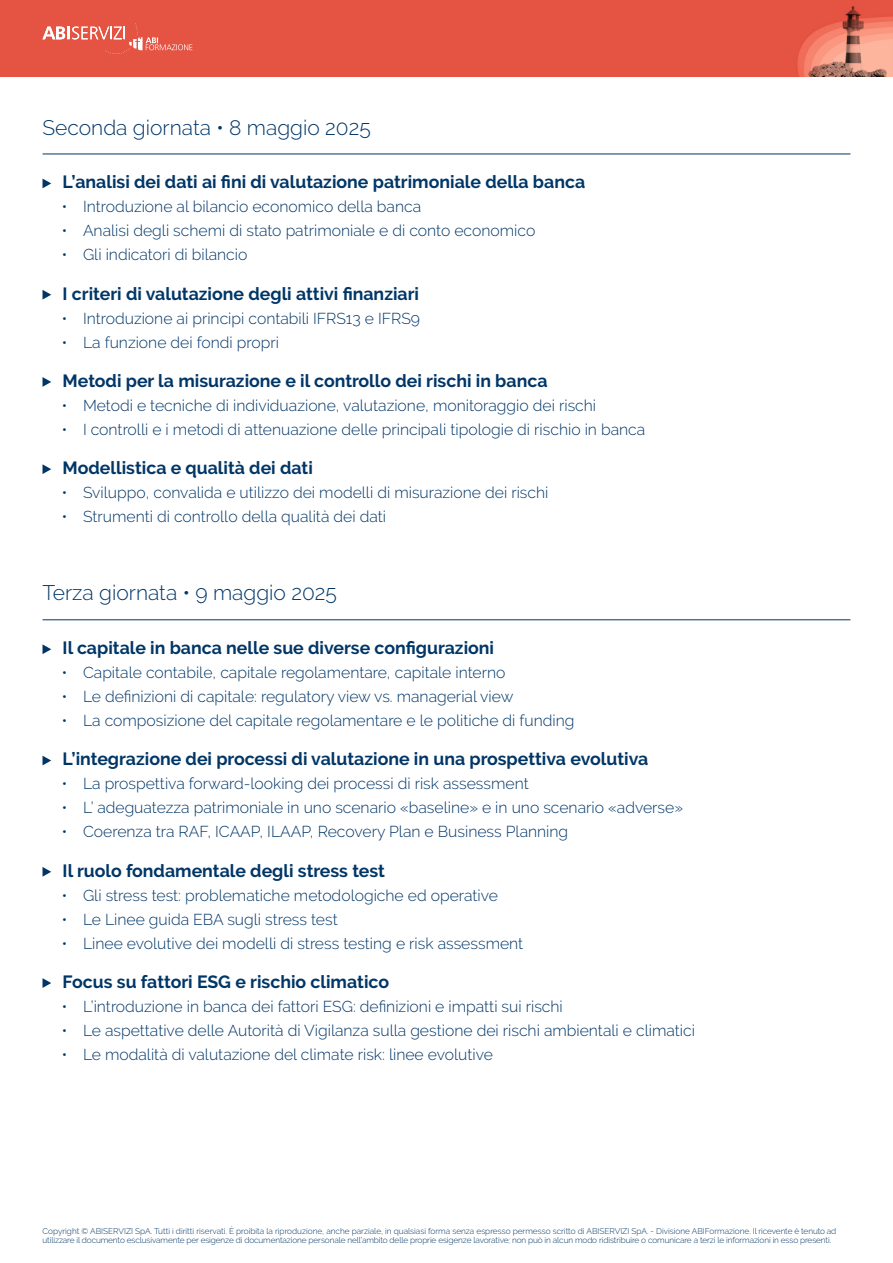
<style>
.page{position:relative;width:893px;height:1263px;background:#fff}
.page>*{position:absolute;margin:0;border:0;box-sizing:border-box;transform-origin:0 0}
.t1{font:300 21px "Raleway";color:#003667}
.t2{font:700 17.7px "Raleway";color:#003667}
.t3{font:300 15.75px "Raleway";color:#003667}
.t4{font:300 8.25px/9px "Raleway";letter-spacing:-.01em;color:#003667}
</style>
<div class="page">
<img style="left:0;top:0;width:893px;height:77px">
<svg style="left:43px;top:23px;width:149px;height:31px;background:#e86d5e"></svg>
<svg style="left:43px;top:179px;width:8px;height:9px"></svg>
<svg style="left:43px;top:290px;width:8px;height:10px"></svg>
<svg style="left:43px;top:377px;width:8px;height:10px"></svg>
<svg style="left:43px;top:464px;width:8px;height:10px"></svg>
<svg style="left:43px;top:644px;width:8px;height:10px"></svg>
<svg style="left:43px;top:756px;width:8px;height:9px"></svg>
<svg style="left:43px;top:867px;width:8px;height:10px"></svg>
<svg style="left:43px;top:978px;width:8px;height:10px"></svg>
<hr style="left:43px;top:154px;width:807px;height:1px;background:#003667">
<hr style="left:43px;top:619px;width:807px;height:1px;background:#003667">
<p class="t1" style="left:43px;top:115px;width:330px">Seconda giornata • 8 maggio 2025</p>
<p class="t2" style="left:63px;top:172px;width:524px">L’analisi dei dati ai fini di valutazione patrimoniale della banca</p>
<p class="t3" style="left:62px;top:198px;width:361px">• Introduzione al bilancio economico della banca</p>
<p class="t3" style="left:62px;top:222px;width:475px">• Analisi degli schemi di stato patrimoniale e di conto economico</p>
<p class="t3" style="left:62px;top:246px;width:187px">• Gli indicatori di bilancio</p>
<p class="t2" style="left:63px;top:283px;width:358px">I criteri di valutazione degli attivi finanziari</p>
<p class="t3" style="left:62px;top:309px;width:360px">• Introduzione ai principi contabili IFRS13 e IFRS9</p>
<p class="t3" style="left:62px;top:333px;width:219px">• La funzione dei fondi propri</p>
<p class="t2" style="left:63px;top:370px;width:486px">Metodi per la misurazione e il controllo dei rischi in banca</p>
<p class="t3" style="left:62px;top:396px;width:536px">• Metodi e tecniche di individuazione, valutazione, monitoraggio dei rischi</p>
<p class="t3" style="left:62px;top:420px;width:585px">• I controlli e i metodi di attenuazione delle principali tipologie di rischio in banca</p>
<p class="t2" style="left:63px;top:458px;width:252px">Modellistica e qualità dei dati</p>
<p class="t3" style="left:62px;top:483px;width:488px">• Sviluppo, convalida e utilizzo dei modelli di misurazione dei rischi</p>
<p class="t3" style="left:62px;top:507px;width:326px">• Strumenti di controllo della qualità dei dati</p>
<p class="t1" style="left:43px;top:581px;width:296px">Terza giornata • 9 maggio 2025</p>
<p class="t2" style="left:63px;top:638px;width:433px">Il capitale in banca nelle sue diverse configurazioni</p>
<p class="t3" style="left:62px;top:663px;width:445px">• Capitale contabile, capitale regolamentare, capitale interno</p>
<p class="t3" style="left:62px;top:687px;width:453px">• Le definizioni di capitale: regulatory view vs. managerial view</p>
<p class="t3" style="left:62px;top:711px;width:514px">• La composizione del capitale regolamentare e le politiche di funding</p>
<p class="t2" style="left:63px;top:749px;width:587px">L’integrazione dei processi di valutazione in una prospettiva evolutiva</p>
<p class="t3" style="left:62px;top:775px;width:468px">• La prospettiva forward-looking dei processi di risk assessment</p>
<p class="t3" style="left:62px;top:799px;width:623px">• L’ adeguatezza patrimoniale in uno scenario «baseline» e in uno scenario «adverse»</p>
<p class="t3" style="left:62px;top:823px;width:508px">• Coerenza tra RAF, ICAAP, ILAAP, Recovery Plan e Business Planning</p>
<p class="t2" style="left:63px;top:860px;width:324px">Il ruolo fondamentale degli stress test</p>
<p class="t3" style="left:62px;top:886px;width:438px">• Gli stress test: problematiche metodologiche ed operative</p>
<p class="t3" style="left:62px;top:910px;width:277px">• Le Linee guida EBA sugli stress test</p>
<p class="t3" style="left:62px;top:934px;width:463px">• Linee evolutive dei modelli di stress testing e risk assessment</p>
<p class="t2" style="left:63px;top:971px;width:328px">Focus su fattori ESG e rischio climatico</p>
<p class="t3" style="left:62px;top:997px;width:503px">• L’introduzione in banca dei fattori ESG: definizioni e impatti sui rischi</p>
<p class="t3" style="left:62px;top:1021px;width:635px">• Le aspettative delle Autorità di Vigilanza sulla gestione dei rischi ambientali e climatici</p>
<p class="t3" style="left:62px;top:1045px;width:433px">• Le modalità di valutazione del climate risk: linee evolutive</p>
<p class="t4" style="left:43px;top:1227px;width:795px">Copyright © ABISERVIZI SpA. Tutti i diritti riservati. È proibita la riproduzione, anche parziale, in qualsiasi forma senza espresso permesso scritto di ABISERVIZI SpA. - Divisione ABIFormazione. Il ricevente è tenuto ad utilizzare il documento esclusivamente per esigenze di documentazione personale nell’ambito delle proprie esigenze lavorative; non può in alcun modo ridistribuire o comunicare a terzi le informazioni in esso presenti.</p>
</div>
